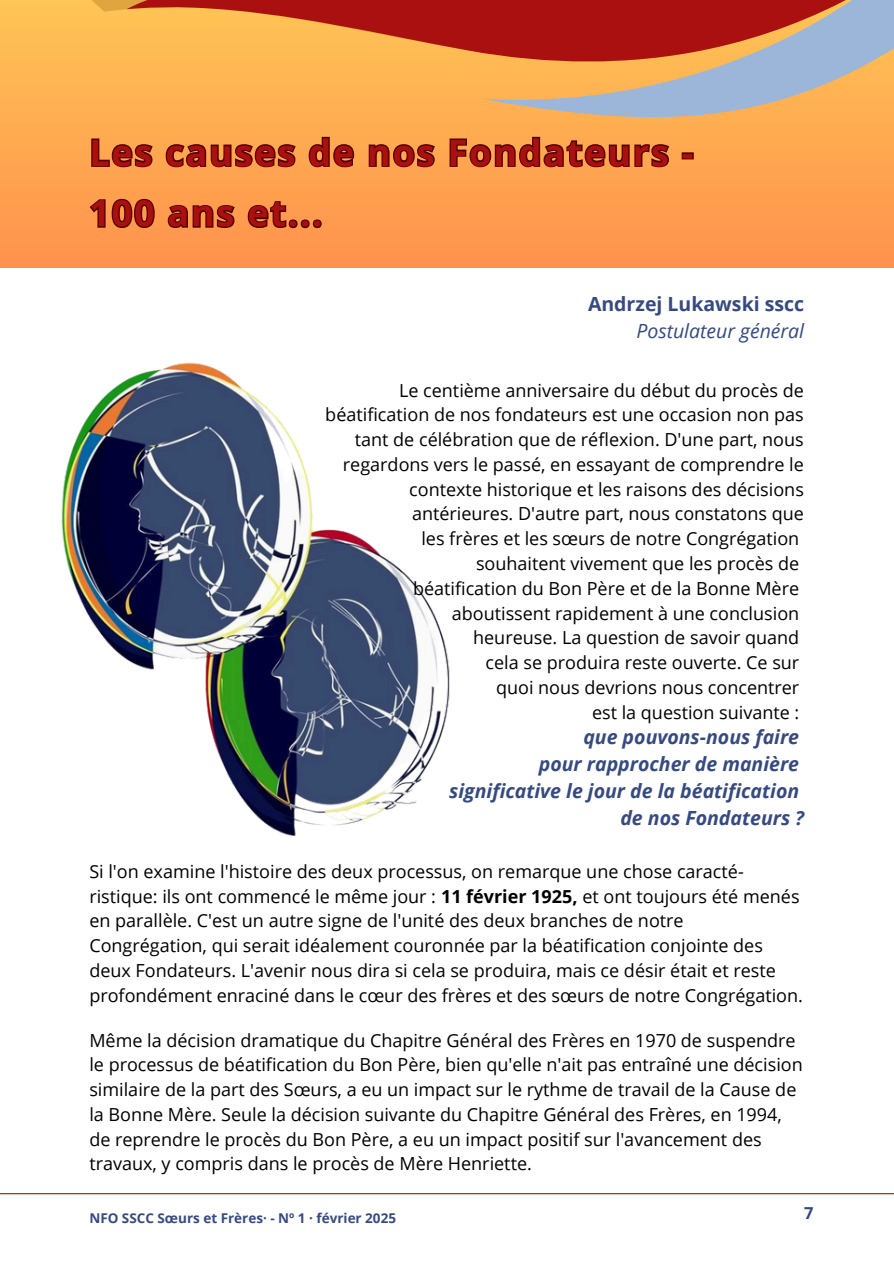
<style>
.page{position:relative;width:894px;height:1264px;background:#fff}
.page>*{position:absolute;margin:0;border:0;box-sizing:border-box;transform-origin:0 0}
.t1{font:700 36px/60.8px "Open Sans";letter-spacing:.05em;color:#aa1010}
.t2{font:italic 700 19.5px/27px "Open Sans";color:#364a7f;text-align:right}
.t3{font:700 19.5px/27px "Open Sans";color:#364a7f;text-align:right}
.t4{font:18px/24.8px "Open Sans";color:#000}
.t5{font:700 16.5px "Open Sans";color:#364a7f}
.t6{font:700 13.5px "Open Sans";color:#364a7f}
.s1{font-weight:400;font-style:italic}
.s2{font-weight:700}
</style>
<div class="page">
<img style="left:61px;top:445px;width:389px;height:391px">
<div style="left:0;top:0;width:893px;height:267px;background:linear-gradient(to bottom,#ffc555,#ff924d)"></div>
<svg style="left:69px;top:0;width:227px;height:445px"></svg>
<svg style="left:127px;top:0;width:354px;height:389px"></svg>
<svg style="left:481px;top:0;width:412px;height:268px;background:#e08c57"></svg>
<hr style="left:0;top:1193px;width:893px;height:1px;background:#aa1010">
<h1 class="t1" style="left:89px;top:121px;width:605px">Les causes de nos Fondateurs -<br>100 ans et...</h1>
<h2 class="t3" style="left:588px;top:290px;width:218px">Andrzej Lukawski sscc<br><span class="s1">Postulateur général</span></h2>
<h2 class="t4" style="left:325px;top:377px;width:480px;text-align:right">Le centième anniversaire du début du procès de béatification de nos fondateurs est une occasion non pas tant de célébration que de réflexion. D'une part, nous regardons vers le passé, en essayant de comprendre le contexte historique et les raisons des décisions antérieures. D'autre part, nous constatons que<br>les frères et les sœurs de notre Congrégation<br>souhaitent vivement que les procès de<br>béatification du Bon Père et de la Bonne Mère aboutissent rapidement à une conclusion<br>heureuse. La question de savoir quand<br>cela se produira reste ouverte. Ce sur<br>quoi nous devrions nous concentrer<br>est la question suivante :</h2>
<h2 class="t2" style="left:449px;top:723px;width:356px">que pouvons-nous faire<br>pour rapprocher de manière significative le jour de la béatification de nos Fondateurs ?</h2>
<p class="t4" style="left:89px;top:858px;width:715px">Si l'on examine l'histoire des deux processus, on remarque une chose caracté&shy;ristique: ils ont commencé le même jour : <span class="s2">11 février 1925,</span> et ont toujours été menés en parallèle. C'est un autre signe de l'unité des deux branches de notre Congrégation, qui serait idéalement couronnée par la béatification conjointe des deux Fondateurs. L'avenir nous dira si cela se produira, mais ce désir était et reste profondément enraciné dans le cœur des frères et des sœurs de notre Congrégation.</p>
<p class="t4" style="left:89px;top:1027px;width:714px">Même la décision dramatique du Chapitre Général des Frères en 1970 de suspendre le processus de béatification du Bon Père, bien qu'elle n'ait pas entraîné une décision similaire de la part des Sœurs, a eu un impact sur le rythme de travail de la Cause de la Bonne Mère. Seule la décision suivante du Chapitre Général des Frères, en 1994, de reprendre le procès du Bon Père, a eu un impact positif sur l'avancement des travaux, y compris dans le procès de Mère Henriette.</p>
<h2 class="t6" style="left:89px;top:1208px;width:308px">NFO SSCC Sœurs et Frères· - Nº 1 · février 2025</h2>
<p class="t5" style="left:804px;top:1201px;width:11px">7</p>
</div>
